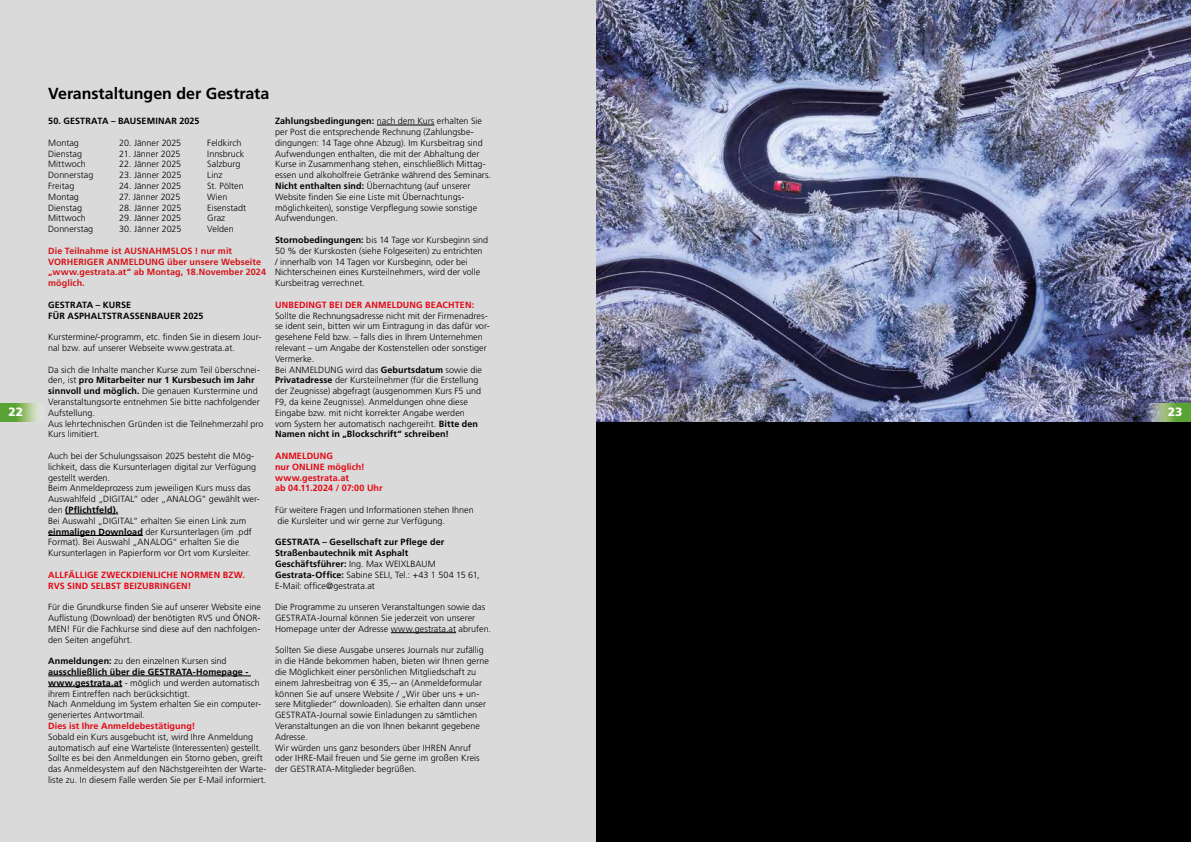
<style>
.page{position:relative;width:1191px;height:842px;background:#fff}
.page>*{position:absolute;margin:0;border:0;box-sizing:border-box;transform-origin:0 0}
.t1{font:700 16px "Frutiger LT Std";letter-spacing:-.005em;color:#000}
.t2{font:900 12px "Frutiger LT Std";color:#fff}
.t3{font:300 9px/10.8px "Frutiger LT Std";letter-spacing:.005em;color:#000}
.t4{font:700 9px/10.8px "Frutiger LT Std";letter-spacing:.01em;color:#000}
.t5{font:700 9px/10.8px "Frutiger LT Std";letter-spacing:.015em;color:#e30613}
.t6{font:700 9px/10.8px "Frutiger LT Std";letter-spacing:.01em;color:#d51317}
.s1{font-weight:700}
.s2{font-weight:300}
</style>
<div class="page">
<div style="left:595px;top:421px;width:596px;height:421px;background:#000"></div>
<img style="left:595px;top:0;width:596px;height:421px">
<svg style="left:1145px;top:404px;width:46px;height:17px"></svg>
<div style="left:0;top:0;width:595px;height:842px;background:#dadada"></div>
<svg style="left:0;top:404px;width:37px;height:17px"></svg>
<hr style="left:65px;top:514px;width:53px;height:1px;background:#000">
<hr style="left:48px;top:535px;width:95px;height:1px;background:#000">
<hr style="left:48px;top:676px;width:203px;height:1px;background:#000">
<hr style="left:48px;top:686px;width:74px;height:1px;background:#000">
<hr style="left:377px;top:125px;width:57px;height:1px;background:#000">
<hr style="left:391px;top:632px;width:65px;height:1px;background:#000">
<h1 class="t1" style="left:48px;top:85px;width:223px">Veranstaltungen der Gestrata</h1>
<p class="t4" style="left:48px;top:116px;width:153px">50. GESTRATA – BAUSEMINAR 2025</p>
<p class="t3" style="left:48px;top:137px;width:32px">Montag</p>
<p class="t3" style="left:119px;top:137px;width:64px">20. Jänner 2025</p>
<p class="t3" style="left:207px;top:137px;width:36px">Feldkirch</p>
<p class="t3" style="left:48px;top:148px;width:35px">Dienstag</p>
<p class="t3" style="left:119px;top:148px;width:63px">21. Jänner 2025</p>
<p class="t3" style="left:207px;top:148px;width:39px">Innsbruck</p>
<p class="t3" style="left:48px;top:159px;width:39px">Mittwoch</p>
<p class="t3" style="left:119px;top:159px;width:63px">22. Jänner 2025</p>
<p class="t3" style="left:207px;top:159px;width:35px">Salzburg</p>
<p class="t3" style="left:48px;top:170px;width:47px">Donnerstag</p>
<p class="t3" style="left:119px;top:170px;width:64px">23. Jänner 2025</p>
<p class="t3" style="left:207px;top:170px;width:17px">Linz</p>
<p class="t3" style="left:48px;top:181px;width:28px">Freitag</p>
<p class="t3" style="left:119px;top:181px;width:63px">24. Jänner 2025</p>
<p class="t3" style="left:207px;top:181px;width:38px">St. Pölten</p>
<p class="t3" style="left:48px;top:191px;width:32px">Montag</p>
<p class="t3" style="left:119px;top:191px;width:63px">27. Jänner 2025</p>
<p class="t3" style="left:207px;top:191px;width:22px">Wien</p>
<p class="t3" style="left:48px;top:202px;width:35px">Dienstag</p>
<p class="t3" style="left:119px;top:202px;width:64px">28. Jänner 2025</p>
<p class="t3" style="left:207px;top:202px;width:40px">Eisenstadt</p>
<p class="t3" style="left:48px;top:213px;width:39px">Mittwoch</p>
<p class="t3" style="left:119px;top:213px;width:63px">29. Jänner 2025</p>
<p class="t3" style="left:207px;top:213px;width:19px">Graz</p>
<p class="t3" style="left:48px;top:224px;width:47px">Donnerstag</p>
<p class="t3" style="left:119px;top:224px;width:64px">30. Jänner 2025</p>
<p class="t3" style="left:207px;top:224px;width:28px">Velden</p>
<p class="t6" style="left:48px;top:245px;width:219px">Die Teilnahme ist AUSNAHMSLOS ! nur mit VORHERIGER ANMELDUNG über unsere Webseite „www.gestrata.at“ ab Montag, 18.November 2024 möglich.</p>
<p class="t4" style="left:48px;top:299px;width:157px">GESTRATA – KURSE<br>FÜR ASPHALTSTRASSENBAUER 2025</p>
<p class="t3" style="left:48px;top:332px;width:215px">Kurstermine/-programm, etc. finden Sie in diesem Jour&shy;nal bzw. auf unserer Webseite www.gestrata.at.</p>
<p class="t3" style="left:48px;top:364px;width:217px">Da sich die Inhalte mancher Kurse zum Teil überschnei&shy;den, ist <span class="s1">pro Mitarbeiter nur 1 Kursbesuch im Jahr sinnvoll und möglich.</span> Die genauen Kurstermine und Veranstaltungsorte entnehmen Sie bitte nachfolgender Aufstellung.<br>Aus lehrtechnischen Gründen ist die Teilnehmerzahl pro Kurs limitiert.</p>
<p class="t3" style="left:48px;top:451px;width:213px">Auch bei der Schulungssaison 2025 besteht die Mög&shy;lichkeit, dass die Kursunterlagen digital zur Verfügung gestellt werden.<br>Beim Anmeldeprozess zum jeweiligen Kurs muss das Auswahlfeld „DIGITAL“ oder „ANALOG“ gewählt wer&shy;den <span class="s1">(Pflichtfeld).<br></span>Bei Auswahl „DIGITAL“ erhalten Sie einen Link zum <span class="s1">einmaligen Download</span> der Kursunterlagen (im .pdf Format). Bei Auswahl „ANALOG“ erhalten Sie die Kursunterlagen in Papierform vor Ort vom Kursleiter.</p>
<p class="t5" style="left:48px;top:569px;width:198px">ALLFÄLLIGE ZWECKDIENLICHE NORMEN BZW.<br>RVS SIND SELBST BEIZUBRINGEN!</p>
<p class="t3" style="left:48px;top:602px;width:214px;text-align:justify">Für die Grundkurse finden Sie auf unserer Website eine Auflistung (Download) der benötigten RVS und ÖNOR-MEN! Für die Fachkurse sind diese auf den nachfolgen&shy;den Seiten angeführt.</p>
<p class="t3" style="left:48px;top:656px;width:214px"><span class="s1">Anmeldungen:</span> zu den einzelnen Kursen sind <span class="s1">ausschließlich über die GESTRATA-Homepage - www.gestrata.at</span> - möglich und werden automatisch ihrem Eintreffen nach berücksichtigt.<br>Nach Anmeldung im System erhalten Sie ein computer&shy;generiertes Antwortmail.</p>
<p class="t5" style="left:48px;top:721px;width:148px">Dies ist Ihre Anmeldebestätigung!</p>
<p class="t3" style="left:48px;top:731px;width:220px">Sobald ein Kurs ausgebucht ist, wird Ihre Anmeldung automatisch auf eine Warteliste (Interessenten) gestellt.<br>Sollte es bei den Anmeldungen ein Storno geben, greift das Anmeldesystem auf den Nächstgereihten der Warte&shy;liste zu. In diesem Falle werden Sie per E-Mail informiert.</p>
<p class="t3" style="left:275px;top:116px;width:217px"><span class="s1">Zahlungsbedingungen:</span> nach dem Kurs erhalten Sie per Post die entsprechende Rechnung (Zahlungsbe&shy;dingungen: 14 Tage ohne Abzug). Im Kursbeitrag sind Aufwendungen enthalten, die mit der Abhaltung der Kurse in Zusammenhang stehen, einschließlich Mittag&shy;essen und alkoholfreie Getränke während des Seminars.<br><span class="s1">Nicht enthalten sind:</span> Übernachtung (auf unserer Website finden Sie eine Liste mit Übernachtungs&shy;möglichkeiten), sonstige Verpflegung sowie sonstige Aufwendungen.</p>
<p class="t3" style="left:275px;top:235px;width:215px"><span class="s1">Stornobedingungen:</span> bis 14 Tage vor Kursbeginn sind 50 % der Kurskosten (siehe Folgeseiten) zu entrichten<br>/ innerhalb von 14 Tagen vor Kursbeginn, oder bei Nichterscheinen eines Kursteilnehmers, wird der volle Kursbeitrag verrechnet.</p>
<p class="t5" style="left:275px;top:299px;width:201px">UNBEDINGT BEI DER ANMELDUNG BEACHTEN:</p>
<p class="t3" style="left:275px;top:310px;width:216px">Sollte die Rechnungsadresse nicht mit der Firmenadres&shy;se ident sein, bitten wir um Eintragung in das dafür vor&shy;gesehene Feld bzw. – falls dies in Ihrem Unternehmen relevant – um Angabe der Kostenstellen oder sonstiger Vermerke.<br>Bei ANMELDUNG wird das <span class="s1">Geburtsdatum</span> sowie die <span class="s1">Privatadresse</span> der Kursteilnehmer (für die Erstellung der Zeugnisse) abgefragt (ausgenommen Kurs F5 und F9, da keine Zeugnisse). Anmeldungen ohne diese Eingabe bzw. mit nicht korrekter Angabe werden<br>vom System her automatisch nachgereiht. <span class="s1">Bitte den Namen nicht in „Blockschrift“ schreiben!</span></p>
<p class="t5" style="left:275px;top:451px;width:109px">ANMELDUNG<br>nur ONLINE möglich! www.gestrata.at<br>ab 04.11.2024 / 07:00 Uhr</p>
<p class="t3" style="left:275px;top:505px;width:200px">Für weitere Fragen und Informationen stehen Ihnen die Kursleiter und wir gerne zur Verfügung.</p>
<p class="t4" style="left:275px;top:537px;width:206px">GESTRATA – Gesellschaft zur Pflege der Straßenbautechnik mit Asphalt Geschäftsführer: <span class="s2">Ing. Max WEIXLBAUM </span>Gestrata-Office: <span class="s2">Sabine SELI, Tel.: +43 1 504 15 61, E-Mail: office@gestrata.at</span></p>
<p class="t3" style="left:275px;top:602px;width:218px">Die Programme zu unseren Veranstaltungen sowie das<br>GESTRATA-Journal können Sie jederzeit von unserer<br>Homepage unter der Adresse www.gestrata.at abrufen.</p>
<p class="t3" style="left:275px;top:645px;width:215px">Sollten Sie diese Ausgabe unseres Journals nur zufällig in die Hände bekommen haben, bieten wir Ihnen gerne die Möglichkeit einer persönlichen Mitgliedschaft zu einem Jahresbeitrag von € 35,-- an (Anmeldeformular können Sie auf unsere Website / „Wir über uns + un&shy;sere Mitglieder“ downloaden). Sie erhalten dann unser GESTRATA-Journal sowie Einladungen zu sämtlichen Veranstaltungen an die von Ihnen bekannt gegebene Adresse.<br>Wir würden uns ganz besonders über IHREN Anruf oder IHRE-Mail freuen und Sie gerne im großen Kreis der GESTRATA-Mitglieder begrüßen.</p>
<h2 class="t2" style="left:9px;top:405px;width:16px">22</h2>
<h2 class="t2" style="left:1167px;top:405px;width:16px">23</h2>
</div>
